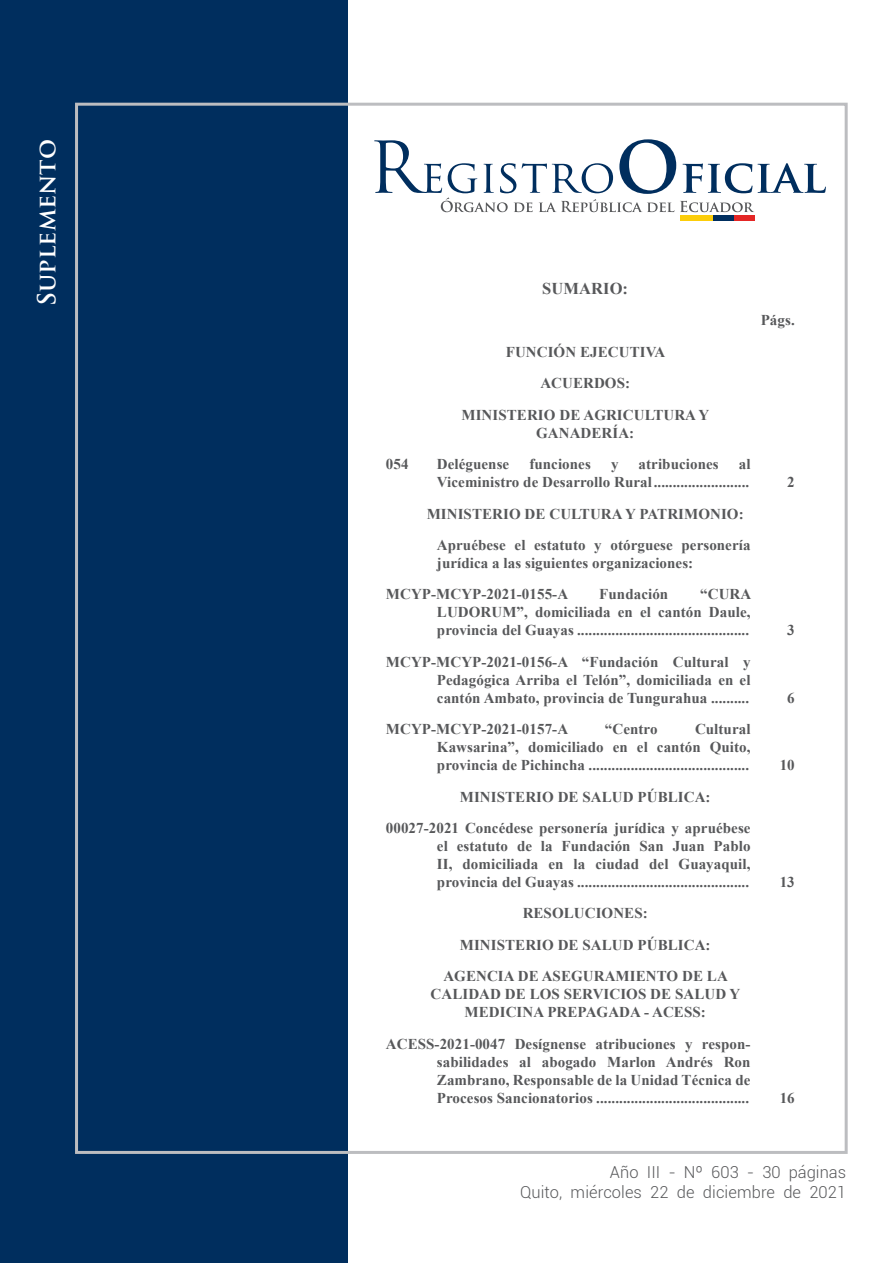
<style>
.page{position:relative;width:893px;height:1263px;background:#fff}
.page>*{position:absolute;margin:0;border:0;box-sizing:border-box;transform-origin:0 0}
.t1{font:700 24.3px "Trajan Pro";letter-spacing:.005em;color:#fff}
.t2{font:300 16.5px "Roboto";letter-spacing:.005em;color:#57585a}
.Sumario_Title{font:700 16.5px "Times New Roman";letter-spacing:.005em;color:#57585a}
.Sumario_Tab_1{font:700 15px/18px "Times New Roman";letter-spacing:.005em;color:#57585a;text-align:justify}
.Sumario_Center{font:700 15px/18px "Times New Roman";letter-spacing:.005em;color:#57585a;text-align:center}
.Sumario_Numero{font:700 15px "Times New Roman";letter-spacing:.005em;color:#57585a}
</style>
<div class="page">
<div style="left:0;top:0;width:348px;height:1263px;background:#002e5e"></div>
<svg style="left:374px;top:139px;width:452px;height:73px"></svg>
<div style="left:680px;top:216px;width:34px;height:5px;background:#fccd0a"></div>
<div style="left:714px;top:216px;width:20px;height:5px;background:#002e5e"></div>
<div style="left:734px;top:216px;width:20px;height:5px;background:#e42625"></div>
<p class="t1" style="left:32px;top:306px;width:168px;rotate:-90deg">Suplemento</p>
<p class="Sumario_Title" style="left:542px;top:277px;width:87px">SUMARIO:</p>
<p class="Sumario_Center" style="left:506px;top:342px;width:161px">FUNCIÓN EJECUTIVA</p>
<p class="Sumario_Center" style="left:540px;top:374px;width:91px">ACUERDOS:</p>
<p class="Sumario_Center" style="left:461px;top:405px;width:249px">MINISTERIO DE AGRICULTURA Y<br>GANADERÍA:</p>
<p class="Sumario_Tab_1" style="left:386px;top:455px;width:24px">054</p>
<p class="Sumario_Tab_1" style="left:437px;top:455px;width:74px">Deléguense</p>
<p class="Sumario_Tab_1" style="left:529px;top:455px;width:63px">funciones</p>
<p class="Sumario_Tab_1" style="left:611px;top:455px;width:9px">y</p>
<p class="Sumario_Tab_1" style="left:639px;top:455px;width:81px">atribuciones</p>
<p class="Sumario_Tab_1" style="left:437px;top:455px;width:315px;text-align:right">al<br>Viceministro de Desarrollo Rural.........................</p>
<p class="Sumario_Center" style="left:427px;top:504px;width:319px">MINISTERIO DE CULTURA Y PATRIMONIO:</p>
<p class="Sumario_Tab_1" style="left:437px;top:535px;width:315px">Apruébese el estatuto y otórguese personería jurídica a las siguientes organizaciones:</p>
<p class="Sumario_Tab_1" style="left:386px;top:585px;width:184px">MCYP-MCYP-2021-0155-A</p>
<p class="Sumario_Tab_1" style="left:599px;top:585px;width:70px">Fundación</p>
<p class="Sumario_Tab_1" style="left:437px;top:585px;width:316px;text-indent:263px">“CURA LUDORUM”, domiciliada en el cantón Daule, provincia del Guayas .............................................</p>
<p class="Sumario_Tab_1" style="left:437px;top:652px;width:315px;text-indent:-51px">MCYP-MCYP-2021-0156-A “Fundación Cultural y Pedagógica Arriba el Telón”, domiciliada en el cantón Ambato, provincia de Tungurahua ..........</p>
<p class="Sumario_Tab_1" style="left:386px;top:720px;width:184px">MCYP-MCYP-2021-0157-A</p>
<p class="Sumario_Tab_1" style="left:605px;top:720px;width:54px">“Centro</p>
<p class="Sumario_Tab_1" style="left:437px;top:720px;width:315px;text-indent:258px">Cultural Kawsarina”, domiciliado en el cantón Quito, provincia de Pichincha ..........................................</p>
<p class="Sumario_Center" style="left:460px;top:787px;width:252px">MINISTERIO DE SALUD PÚBLICA:</p>
<p class="Sumario_Tab_1" style="left:437px;top:819px;width:315px;text-indent:-51px">00027-2021 Concédese personería jurídica y apruébese el estatuto de la Fundación San Juan Pablo II, domiciliada en la ciudad del Guayaquil, provincia del Guayas .............................................</p>
<p class="Sumario_Center" style="left:523px;top:904px;width:127px">RESOLUCIONES:</p>
<p class="Sumario_Center" style="left:460px;top:935px;width:252px">MINISTERIO DE SALUD PÚBLICA:</p>
<p class="Sumario_Center" style="left:431px;top:967px;width:311px">AGENCIA DE ASEGURAMIENTO DE LA<br>CALIDAD DE LOS SERVICIOS DE SALUD Y<br>MEDICINA PREPAGADA - ACESS:</p>
<p class="Sumario_Tab_1" style="left:437px;top:1034px;width:315px;text-indent:-51px">ACESS-2021-0047 Desígnense atribuciones y respon&shy;sabilidades al abogado Marlon Andrés Ron Zambrano, Responsable de la Unidad Técnica de Procesos Sancionatorios ........................................</p>
<p class="Sumario_Numero" style="left:761px;top:310px;width:36px">Págs.</p>
<p class="Sumario_Numero" style="left:787px;top:472px;width:9px">2</p>
<p class="Sumario_Numero" style="left:787px;top:620px;width:9px">3</p>
<p class="Sumario_Numero" style="left:787px;top:687px;width:9px">6</p>
<p class="Sumario_Numero" style="left:780px;top:755px;width:17px">10</p>
<p class="Sumario_Numero" style="left:780px;top:872px;width:17px">13</p>
<p class="Sumario_Numero" style="left:780px;top:1087px;width:17px">16</p>
<p class="t2" style="left:610px;top:1160px;width:238px">Año III - Nº 603 - 30 páginas</p>
<p class="t2" style="left:520px;top:1180px;width:327px">Quito, miércoles 22 de diciembre de 2021</p>
</div>
